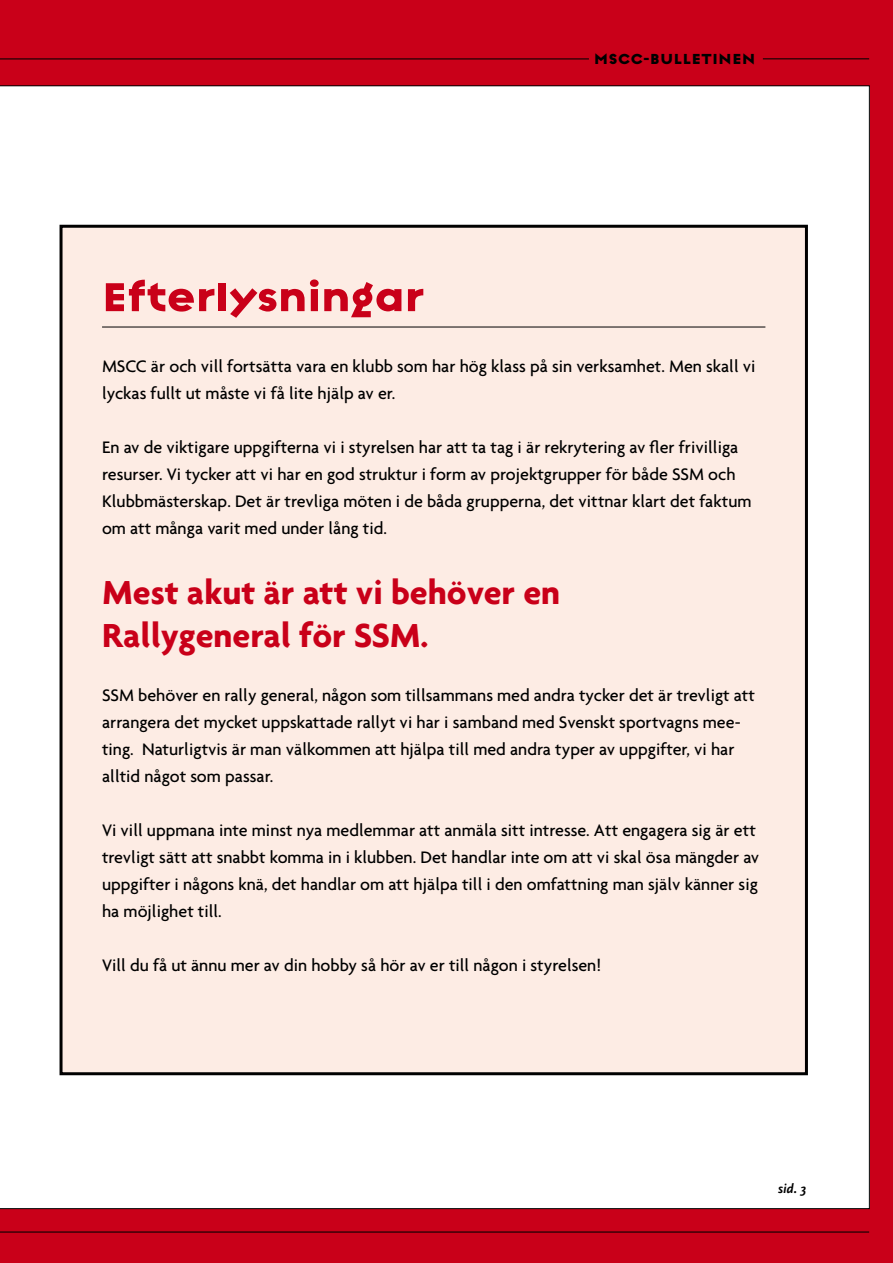
<style>
.page{position:relative;width:893px;height:1263px;background:#c90019}
.page>*{position:absolute;margin:0;border:0;box-sizing:border-box;transform-origin:0 0}
.t1{font:800 54px "Regulator";color:#c90019}
.t2{font:700 36px/43.2px "Agenda";color:#c90019}
.t3{font:800 19.5px "Regulator";letter-spacing:.035em;color:#000}
.t4{font:500 18px/27px "Agenda";color:#000}
.t5{font:italic 700 13.5px "Scala Sans";color:#000}
</style>
<div class="page">
<hr style="left:0;top:1231px;width:869px;height:1px;background:#000">
<div style="left:0;top:85px;width:870px;height:1124px;background:#fff"></div>
<hr style="left:0;top:58px;width:589px;height:1px;background:#000">
<hr style="left:763px;top:58px;width:106px;height:1px;background:#000">
<div style="left:43px;top:203px;width:784px;height:889px;background:#fff"></div>
<div style="left:61px;top:226px;width:745px;height:848px;background:#fdece4"></div>
<div style="left:60px;top:225px;width:748px;height:850px;border:3px solid #000"></div>
<hr style="left:102px;top:327px;width:663px;height:1px;background:#000">
<p class="t3" style="left:594px;top:50px;width:162px">MSCC-BULLETINEN</p>
<h1 class="t1" style="left:102px;top:272px;width:324px">Efterlysningar</h1>
<p class="t4" style="left:102px;top:352px;width:655px">MSCC är och vill fortsätta vara en klubb som har hög klass på sin verksamhet. Men skall vi lyckas fullt ut måste vi få lite hjälp av er.</p>
<p class="t4" style="left:102px;top:433px;width:651px">En av de viktigare uppgifterna vi i styrelsen har att ta tag i är rekrytering av fler frivilliga resurser. Vi tycker att vi har en god struktur i form av projektgrupper för både SSM och Klubbmästerskap. Det är trevliga möten i de båda grupperna, det vittnar klart det faktum om att många varit med under lång tid.</p>
<h2 class="t2" style="left:102px;top:570px;width:460px">Mest akut är att vi behöver en<br>Rallygeneral för SSM.</h2>
<p class="t4" style="left:102px;top:681px;width:654px">SSM behöver en rally general, någon som tillsammans med andra tycker det är trevligt att arrangera det mycket uppskattade rallyt vi har i samband med Svenskt sportvagns mee&shy;ting. Naturligtvis är man välkommen att hjälpa till med andra typer av uppgifter, vi har alltid något som passar.</p>
<p class="t4" style="left:102px;top:816px;width:659px">Vi vill uppmana inte minst nya medlemmar att anmäla sitt intresse. Att engagera sig är ett trevligt sätt att snabbt komma in i klubben. Det handlar inte om att vi skal ösa mängder av uppgifter i någons knä, det handlar om att hjälpa till i den omfattning man själv känner sig ha möjlighet till.</p>
<p class="t4" style="left:102px;top:951px;width:501px">Vill du få ut ännu mer av din hobby så hör av er till någon i styrelsen!</p>
<p class="t5" style="left:778px;top:1181px;width:29px">sid. 3</p>
</div>
